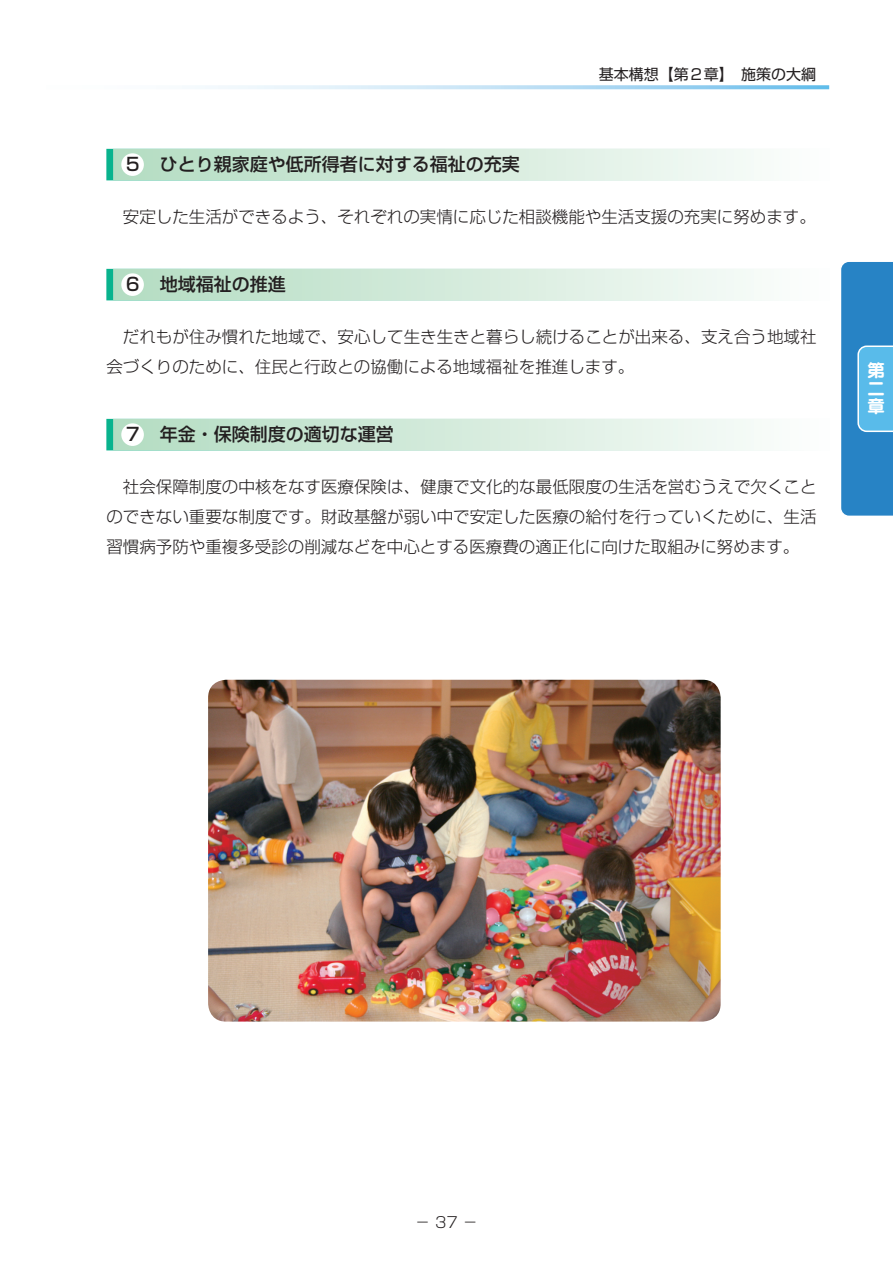
<style>
.page{position:relative;width:893px;height:1263px;background:#fff}
.page>*{position:absolute;margin:0;border:0;box-sizing:border-box;transform-origin:0 0}
.t1{font:500 18px "Shin Go Pro";color:#231f20}
.t2{font:18px/18px "Seurat Pro B";color:#fff;text-align:justify}
.t3{font:300 16.5px/30px "Shin Go Pro";color:#231f20}
.t4{font:15px "Shin Go Pro";color:#231f20}
.t5{font:300 15px "Shin Go Pro";color:#231f20}
</style>
<div class="page">
<svg style="left:841px;top:262px;width:52px;height:254px;background:#3791ce"></svg>
<div style="left:113px;top:149px;width:716px;height:31px;background:linear-gradient(to right,#b3dcc1,#fcfdfc)"></div>
<div style="left:121px;top:153px;width:23px;height:23px;background:#fff;border-radius:50%"></div>
<div style="left:113px;top:269px;width:716px;height:31px;background:linear-gradient(to right,#b3dcc1,#fcfdfc)"></div>
<div style="left:121px;top:273px;width:23px;height:23px;background:#fff;border-radius:50%"></div>
<div style="left:113px;top:419px;width:716px;height:31px;background:linear-gradient(to right,#b3dcc1,#fcfdfc)"></div>
<div style="left:121px;top:423px;width:23px;height:23px;background:#fff;border-radius:50%"></div>
<img style="left:208px;top:680px;width:513px;height:341px">
<svg style="left:195px;top:85px;width:634px;height:4px;background:#bde0f5"></svg>
<p class="t4" style="left:599px;top:62px;width:219px">基本構想【第２章】　施策の大綱</p>
<p class="t1" style="left:124px;top:150px;width:398px">５　ひとり親家庭や低所得者に対する福祉の充実</p>
<p class="t3" style="left:123px;top:200px;width:694px">安定した生活ができるよう、それぞれの実情に応じた相談機能や生活支援の充実に努めます。</p>
<p class="t1" style="left:124px;top:270px;width:163px">６　地域福祉の推進</p>
<p class="t3" style="left:106px;top:320px;width:712px;text-indent:16px">だれもが住み慣れた地域で、安心して生き生きと暮らし続けることが出来る、支え合う地域社会づくりのために、住民と行政との協働による地域福祉を推進します。</p>
<p class="t1" style="left:124px;top:420px;width:272px">７　年金・保険制度の適切な運営</p>
<p class="t3" style="left:106px;top:470px;width:712px;text-align:justify;text-indent:16px">社会保障制度の中核をなす医療保険は、健康で文化的な最低限度の生活を営むうえで欠くことのできない重要な制度です。財政基盤が弱い中で安定した医療の給付を行っていくために、生活習慣病予防や重複多受診の削減などを中心とする医療費の適正化に向けた取組みに努めます。</p>
<p class="t2" style="left:867px;top:360px;width:19px">第二章</p>
<p class="t5" style="left:415px;top:1210px;width:64px">－ 37 －</p>
</div>
